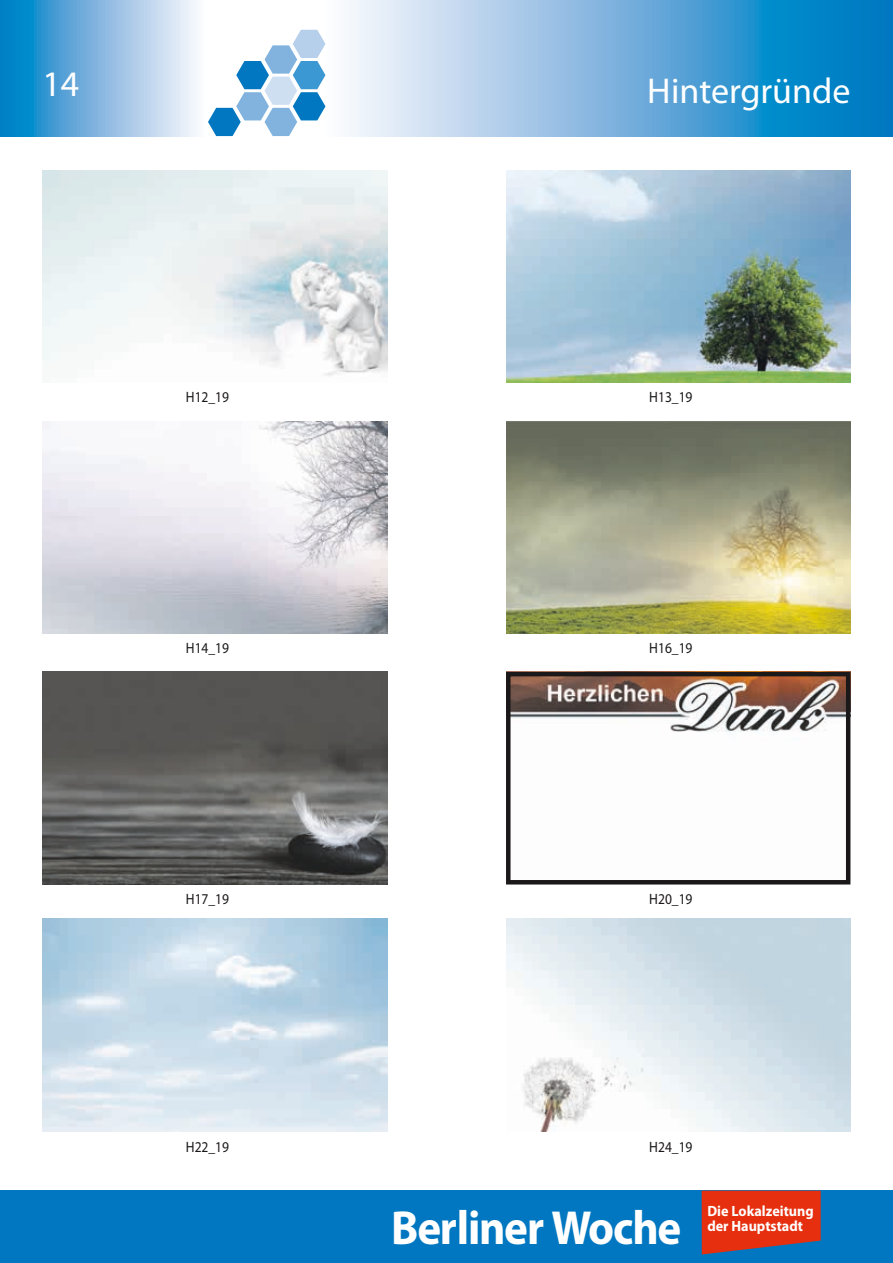
<style>
.page{position:relative;width:893px;height:1263px;background:#fff}
.page>*{position:absolute;margin:0;border:0;box-sizing:border-box;transform-origin:0 0}
.t1{font:700 48px "Myriad Pro";letter-spacing:-.025em;color:#fff;scale:.94 1}
.t2{font:36px "Myriad Pro";color:#fff}
.t3{font:15px "Myriad Pro";color:#1b1819;scale:.9 1}
.t4{font:700 14.85px "Myriad Pro";color:#fff;scale:.95 1}
</style>
<div class="page">
<svg style="left:0;top:0;width:887px;height:136px;background:#7eb9e0"></svg>
<svg style="left:208px;top:30px;width:117px;height:106px"></svg>
<div style="left:0;top:1191px;width:893px;height:72px;background:#0077c0"></div>
<svg style="left:702px;top:1191px;width:119px;height:63px;background:#cc3620"></svg>
<div style="left:887px;top:0;width:6px;height:136px;background:#0077c0"></div>
<img style="left:43px;top:170px;width:344px;height:206px">
<img style="left:506px;top:170px;width:345px;height:213px">
<img style="left:43px;top:421px;width:344px;height:213px">
<img style="left:506px;top:421px;width:345px;height:213px">
<img style="left:43px;top:672px;width:344px;height:213px">
<img style="left:511px;top:677px;width:334px;height:56px">
<div style="left:506px;top:672px;width:344px;height:212px;border:4px solid #1b1819"></div>
<img style="left:506px;top:918px;width:345px;height:213px">
<h2 class="t2" style="left:43px;top:62px;width:38px">14</h2>
<h2 class="t2" style="left:647px;top:69px;width:205px">Hintergründe</h2>
<p class="t3" style="left:186px;top:388px;width:50px">H12_19</p>
<p class="t3" style="left:649px;top:388px;width:50px">H13_19</p>
<p class="t3" style="left:186px;top:639px;width:50px">H14_19</p>
<p class="t3" style="left:649px;top:639px;width:50px">H16_19</p>
<p class="t3" style="left:186px;top:890px;width:50px">H17_19</p>
<p class="t3" style="left:649px;top:890px;width:50px">H20_19</p>
<p class="t3" style="left:186px;top:1138px;width:50px">H22_19</p>
<p class="t3" style="left:649px;top:1138px;width:50px">H24_19</p>
<p class="t4" style="left:707px;top:1201px;width:113px">Die Lokalzeitung</p>
<h1 class="t1" style="left:391px;top:1196px;width:310px">Berliner Woche</h1>
<p class="t4" style="left:707px;top:1217px;width:102px">der Hauptstadt</p>
</div>
